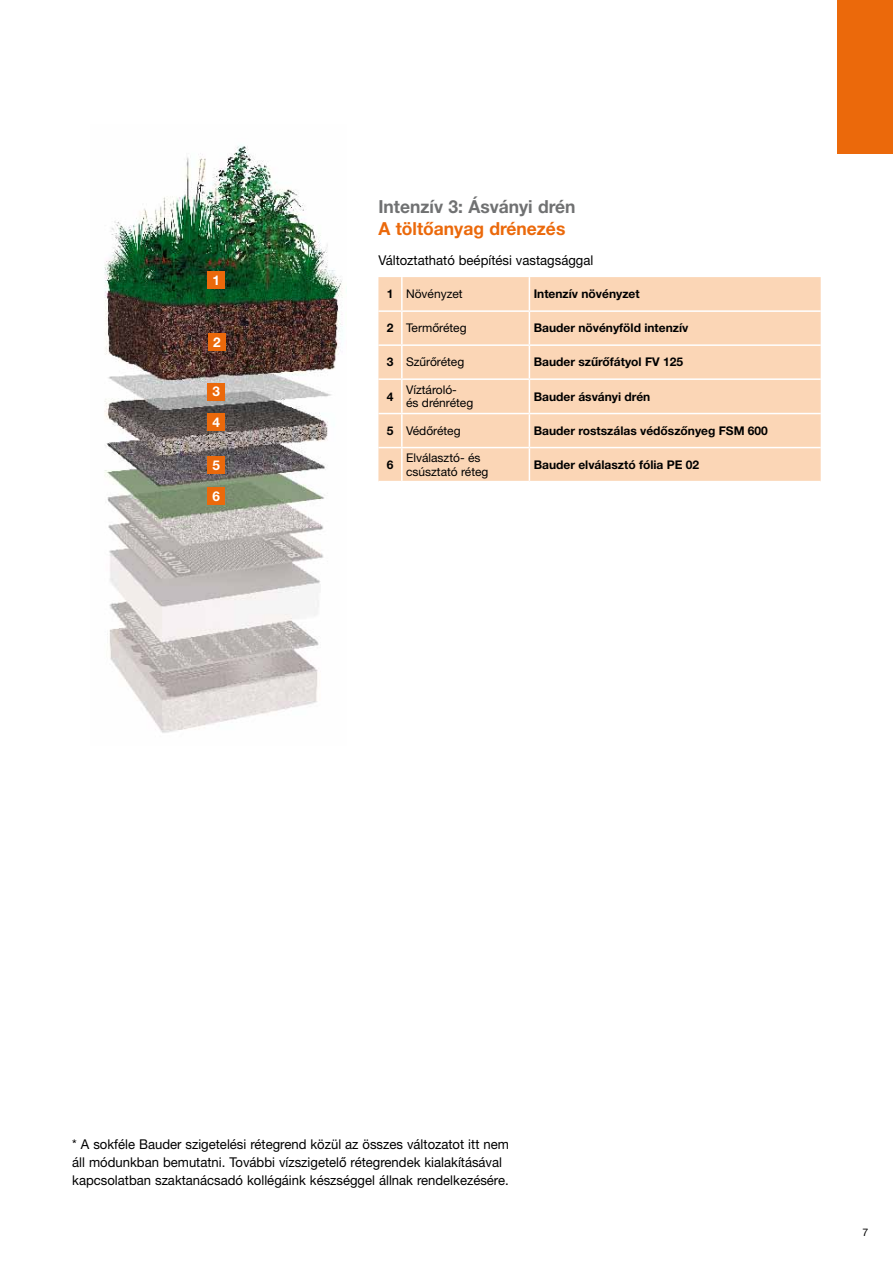
<style>
.page{position:relative;width:893px;height:1263px;background:#fff}
.page>*{position:absolute;margin:0;border:0;box-sizing:border-box;transform-origin:0 0}
.t1{font:700 18px "Helvetica Neue LT Pro";color:#707172}
.t2{font:700 18px "Helvetica Neue LT Pro";color:#eb690b}
.t3{font:13.5px/18px "Helvetica Neue LT Pro";color:#000}
.t4{font:700 13.5px "Helvetica Neue LT Pro";color:#fff}
.t5{font:700 12px "Helvetica Neue LT Pro";color:#000}
.t6{font:12px/13.5px "Helvetica Neue LT Pro";color:#000}
.t7{font:10.5px "Helvetica Neue LT Pro";color:#000}
.s1{font-weight:700}
</style>
<div class="page">
<div style="left:838px;top:0;width:55px;height:153px;background:#eb690b"></div>
<img style="left:104px;top:145px;width:239px;height:588px">
<div style="left:208px;top:383px;width:17px;height:17px;background:#eb690b"></div>
<div style="left:208px;top:333px;width:17px;height:17px;background:#eb690b"></div>
<div style="left:208px;top:271px;width:17px;height:17px;background:#eb690b"></div>
<div style="left:208px;top:414px;width:17px;height:17px;background:#eb690b"></div>
<div style="left:208px;top:456px;width:17px;height:17px;background:#eb690b"></div>
<div style="left:208px;top:487px;width:17px;height:17px;background:#eb690b"></div>
<div style="left:378px;top:277px;width:443px;height:204px;background:#fbd6b6"></div>
<hr style="left:401px;top:277px;width:2px;height:33px;background:#fff">
<hr style="left:529px;top:277px;width:1px;height:33px;background:#fff">
<hr style="left:378px;top:310px;width:24px;height:2px;background:#fff">
<hr style="left:402px;top:310px;width:127px;height:2px;background:#fff">
<hr style="left:401px;top:312px;width:2px;height:32px;background:#fff">
<hr style="left:529px;top:310px;width:292px;height:2px;background:#fff">
<hr style="left:529px;top:312px;width:1px;height:32px;background:#fff">
<hr style="left:378px;top:344px;width:24px;height:2px;background:#fff">
<hr style="left:402px;top:344px;width:127px;height:2px;background:#fff">
<hr style="left:401px;top:346px;width:2px;height:32px;background:#fff">
<hr style="left:529px;top:344px;width:292px;height:2px;background:#fff">
<hr style="left:529px;top:346px;width:1px;height:32px;background:#fff">
<hr style="left:378px;top:378px;width:24px;height:2px;background:#fff">
<hr style="left:402px;top:378px;width:127px;height:2px;background:#fff">
<hr style="left:401px;top:380px;width:2px;height:33px;background:#fff">
<hr style="left:529px;top:378px;width:292px;height:2px;background:#fff">
<hr style="left:529px;top:380px;width:1px;height:33px;background:#fff">
<svg style="left:378px;top:413px;width:24px;height:1px"></svg>
<hr style="left:402px;top:413px;width:127px;height:1px;background:#fff">
<hr style="left:401px;top:414px;width:2px;height:33px;background:#fff">
<hr style="left:529px;top:413px;width:292px;height:1px;background:#fff">
<hr style="left:529px;top:414px;width:1px;height:33px;background:#fff">
<svg style="left:378px;top:447px;width:24px;height:1px"></svg>
<hr style="left:402px;top:447px;width:127px;height:1px;background:#fff">
<hr style="left:401px;top:448px;width:2px;height:33px;background:#fff">
<hr style="left:529px;top:447px;width:292px;height:1px;background:#fff">
<hr style="left:529px;top:448px;width:1px;height:33px;background:#fff">
<p class="t4" style="left:212px;top:271px;width:9px">1</p>
<p class="t4" style="left:213px;top:333px;width:9px">2</p>
<p class="t4" style="left:212px;top:383px;width:9px">3</p>
<p class="t4" style="left:212px;top:413px;width:9px">4</p>
<p class="t4" style="left:212px;top:456px;width:9px">5</p>
<p class="t4" style="left:212px;top:487px;width:9px">6</p>
<h1 class="t1" style="left:378px;top:195px;width:199px">Intenzív 3: Ásványi drén</h1>
<h1 class="t2" style="left:378px;top:217px;width:188px">A töltőanyag drénezés</h1>
<p class="t3" style="left:378px;top:251px;width:216px">Változtatható beépítési vastagsággal</p>
<p class="t6" style="left:387px;top:287px;width:77px"><span class="s1">1</span> Növényzet</p>
<p class="t5" style="left:534px;top:287px;width:108px">Intenzív növényzet</p>
<p class="t6" style="left:387px;top:321px;width:81px"><span class="s1">2</span> Termőréteg</p>
<p class="t5" style="left:534px;top:321px;width:156px">Bauder növényföld intenzív</p>
<p class="t6" style="left:387px;top:355px;width:79px"><span class="s1">3</span> Szűrőréteg</p>
<p class="t5" style="left:534px;top:355px;width:151px">Bauder szűrőfátyol FV 125</p>
<p class="t5" style="left:387px;top:389px;width:8px">4</p>
<p class="t6" style="left:406px;top:383px;width:69px">Víztároló-<br>és drénréteg</p>
<p class="t5" style="left:534px;top:389px;width:118px">Bauder ásványi drén</p>
<p class="t6" style="left:387px;top:424px;width:75px"><span class="s1">5</span> Védőréteg</p>
<p class="t5" style="left:534px;top:423px;width:236px">Bauder rostszálas védőszőnyeg FSM 600</p>
<p class="t5" style="left:387px;top:457px;width:8px">6</p>
<p class="t6" style="left:406px;top:451px;width:84px">Elválasztó- és csúsztató réteg</p>
<p class="t5" style="left:534px;top:457px;width:167px">Bauder elválasztó fólia PE 02</p>
<p class="t3" style="left:72px;top:1135px;width:438px">* A sokféle Bauder szigetelési rétegrend közül az összes változatot itt nem áll módunkban bemutatni. További vízszigetelő rétegrendek kialakításával kapcsolatban szaktanácsadó kollégáink készséggel állnak rendelkezésére.</p>
<p class="t7" style="left:862px;top:1226px;width:7px">7</p>
</div>
